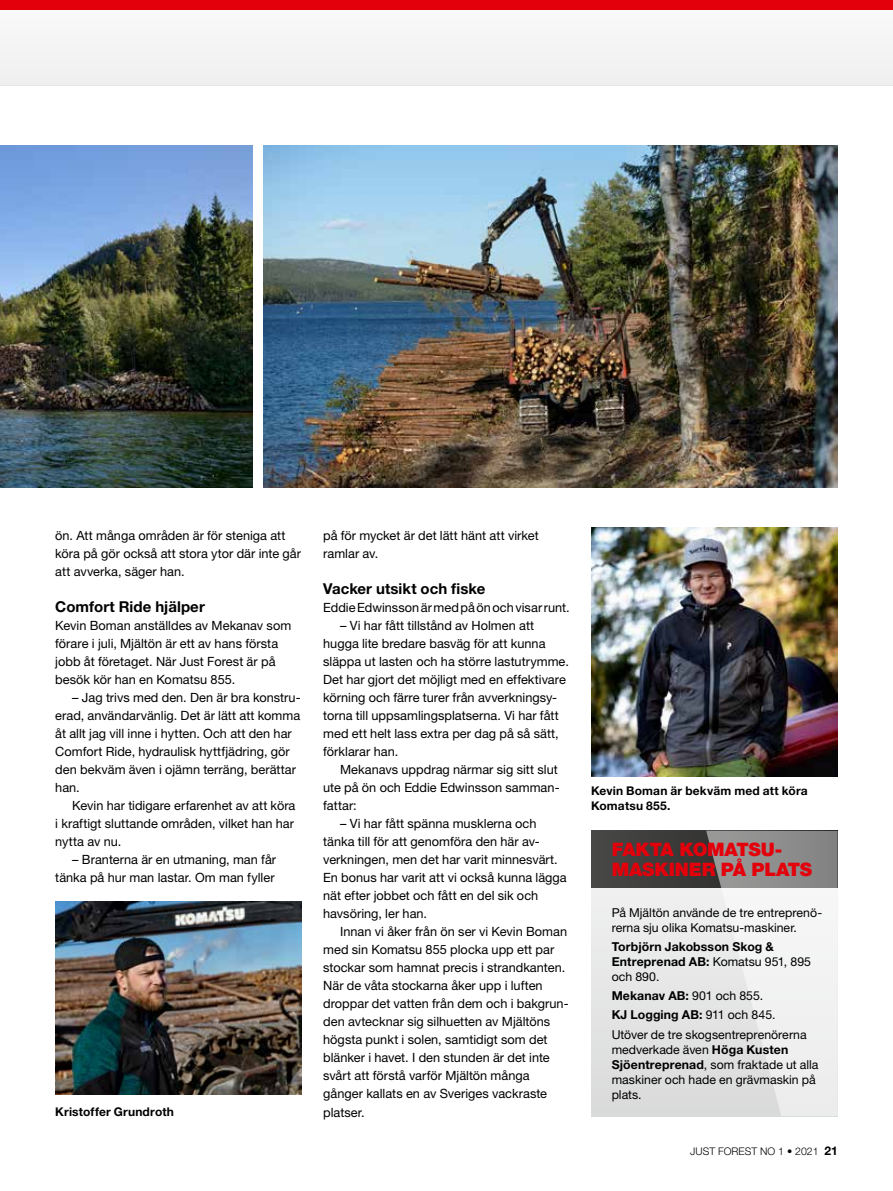
<style>
.page{position:relative;width:893px;height:1191px;background:#fff}
.page>*{position:absolute;margin:0;border:0;box-sizing:border-box;transform-origin:0 0}
.t1{font:900 18.6px/19.5px "Helvetica Neue LT Std";letter-spacing:-.01em;color:#e3000b}
.t2{font:700 15px "Helvetica Neue LT Std";letter-spacing:.005em;color:#000}
.t3{font:12.75px/18px "Helvetica Neue LT Std";color:#000}
.t4{font:12.3px/15px "Helvetica Neue LT Std";color:#000}
.t5{font:700 12.3px/15px "Helvetica Neue LT Std";letter-spacing:.01em;color:#000}
.t6{font:700 12px/15px "Helvetica Neue LT Std";letter-spacing:.015em;color:#000}
.t7{font:300 10.5px "Helvetica Neue LT Std";color:#000}
.s1{font-weight:400}
.s2{font-weight:700}
.s3{font-weight:700;font-size:12px}
</style>
<div class="page">
<img style="left:55px;top:901px;width:247px;height:193px">
<img style="left:0;top:145px;width:252px;height:343px">
<img style="left:591px;top:527px;width:247px;height:249px">
<img style="left:263px;top:145px;width:575px;height:343px">
<div style="left:591px;top:830px;width:247px;height:286px;background:#e5e5e5"></div>
<div style="left:591px;top:830px;width:247px;height:57px;background:#3e3e3d"></div>
<svg style="left:706px;top:830px;width:132px;height:286px"></svg>
<div style="left:0;top:9px;width:893px;height:76px;background:#f4f4f4"></div>
<div style="left:0;top:0;width:893px;height:9px;background:#e3000b"></div>
<p class="t3" style="left:55px;top:526px;width:247px">ön. Att många områden är för steniga att köra på gör också att stora ytor där inte går att avverka, säger han.</p>
<p class="t2" style="left:55px;top:597px;width:151px">Comfort Ride hjälper</p>
<p class="t3" style="left:55px;top:616px;width:237px">Kevin Boman anställdes av Mekanav som förare i juli, Mjältön är ett av hans första jobb åt företaget. När Just Forest är på besök kör han en Komatsu 855.</p>
<p class="t3" style="left:55px;top:688px;width:247px;text-indent:17px">– Jag trivs med den. Den är bra konstru&shy;erad, användarvänlig. Det är lätt att komma åt allt jag vill inne i hytten. Och att den har Comfort Ride, hydraulisk hyttfjädring, gör den bekväm även i ojämn terräng, berättar han.</p>
<p class="t3" style="left:55px;top:796px;width:242px;text-align:justify;text-indent:17px">Kevin har tidigare erfarenhet av att köra i kraftigt sluttande områden, vilket han har nytta av nu.</p>
<p class="t3" style="left:55px;top:850px;width:222px;text-align:right">– Branterna är en utmaning, man får tänka på hur man lastar. Om man fyller</p>
<p class="t3" style="left:323px;top:526px;width:217px">på för mycket är det lätt hänt att virket ramlar av.</p>
<p class="t2" style="left:323px;top:579px;width:164px">Vacker utsikt och fiske</p>
<p class="t3" style="left:323px;top:598px;width:248px">Eddie Edwinsson är med på ön och visar runt.</p>
<p class="t3" style="left:323px;top:616px;width:247px;text-indent:17px">– Vi har fått tillstånd av Holmen att hugga lite bredare basväg för att kunna släppa ut lasten och ha större lastutrymme.<br>Det har gjort det möjligt med en effektivare körning och färre turer från avverkningsy&shy;torna till uppsamlingsplatserna. Vi har fått med ett helt lass extra per dag på så sätt, förklarar han.</p>
<p class="t3" style="left:323px;top:760px;width:238px;text-indent:17px">Mekanavs uppdrag närmar sig sitt slut ute på ön och Eddie Edwinsson samman&shy;fattar:</p>
<p class="t3" style="left:323px;top:814px;width:245px;text-indent:17px">– Vi har fått spänna musklerna och tänka till för att genomföra den här av&shy;verkningen, men det har varit minnesvärt.<br>En bonus har varit att vi också kunna lägga nät efter jobbet och fått en del sik och havsöring, ler han.</p>
<p class="t3" style="left:323px;top:922px;width:247px;text-indent:17px">Innan vi åker från ön ser vi Kevin Boman med sin Komatsu 855 plocka upp ett par stockar som hamnat precis i strandkanten.<br>När de våta stockarna åker upp i luften droppar det vatten från dem och i bakgrun&shy;den avtecknar sig silhuetten av Mjältöns högsta punkt i solen, samtidigt som det blänker i havet. I den stunden är det inte svårt att förstå varför Mjältön många gånger kallats en av Sveriges vackraste</p>
<p class="t6" style="left:55px;top:1104px;width:120px">Kristoffer Grundroth</p>
<p class="t3" style="left:323px;top:1102px;width:43px">platser.</p>
<p class="t6" style="left:591px;top:783px;width:218px">Kevin Boman är bekväm med att köra<br>Komatsu 855.</p>
<h1 class="t1" style="left:612px;top:839px;width:202px">FAKTA KOMATSU-<br>MASKINER PÅ PLATS</h1>
<p class="t4" style="left:612px;top:904px;width:212px">På Mjältön använde de tre entreprenö&shy;rerna sju olika Komatsu-maskiner.</p>
<p class="t5" style="left:612px;top:938px;width:201px">Torbjörn Jakobsson Skog &amp;<br>Entreprenad AB: <span class="s1">Komatsu 951, 895 och 890.</span></p>
<p class="t4" style="left:612px;top:986px;width:196px;line-height:19.2px"><span class="s2">Mekanav AB:</span> 901 och 855.<br><span class="s2">KJ Logging AB:</span> 911 och 845.<br>Utöver de tre skogsentreprenörerna</p>
<p class="t4" style="left:612px;top:1041px;width:208px">medverkade även <span class="s2">Höga Kusten<br>Sjöentreprenad</span>, som fraktade ut alla maskiner och hade en grävmaskin på plats.</p>
<p class="t7" style="left:690px;top:1144px;width:149px">JUST FOREST NO 1 • 2021 <span class="s3">21</span></p>
</div>
